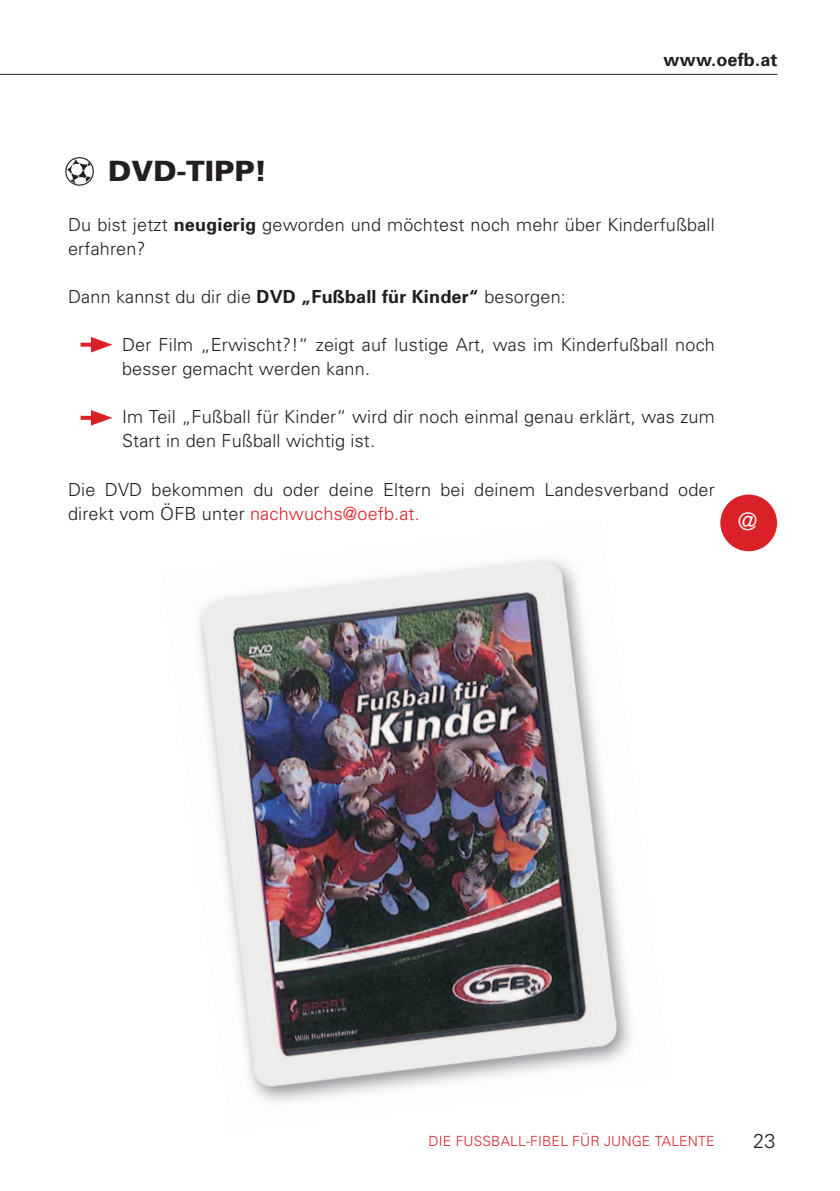
<style>
.page{position:relative;width:840px;height:1191px;background:#fff}
.page>*{position:absolute;margin:0;border:0;box-sizing:border-box;transform-origin:0 0}
.t1{font:900 28px "Univers";color:#231f20}
.t2{font:condensed 24px "Univers";color:#fff}
.t3{font:300 20px "Univers";color:#231f20}
.t4{font:300 18px/24px "Univers";letter-spacing:.01em;color:#231f20}
.t5{font:700 18px "Univers";letter-spacing:.01em;color:#231f20}
.t6{font:300 14px "Univers";letter-spacing:.01em;color:#d1232a}
.s1{font-weight:700}
.s2{color:#da2128}
</style>
<div class="page">
<hr style="left:0;top:74px;width:777px;height:1px;background:#231f20">
<div style="left:720px;top:494px;width:56px;height:57px;background:#da2128;border-radius:50%"></div>
<img style="left:198px;top:559px;width:434px;height:544px">
<svg style="left:65px;top:157px;width:29px;height:29px"></svg>
<svg style="left:81px;top:343px;width:10px;height:4px"></svg>
<svg style="left:91px;top:337px;width:21px;height:15px"></svg>
<svg style="left:81px;top:416px;width:10px;height:4px"></svg>
<svg style="left:91px;top:410px;width:21px;height:15px"></svg>
<p class="t5" style="left:663px;top:48px;width:115px">www.oefb.at</p>
<h1 class="t1" style="left:108px;top:153px;width:160px">DVD-Tipp!</h1>
<p class="t4" style="left:68px;top:212px;width:647px">Du bist jetzt <span class="s1">neugierig</span> geworden und möchtest noch mehr über Kinderfußball erfahren?</p>
<p class="t4" style="left:68px;top:284px;width:499px">Dann kannst du dir die <span class="s1">DVD „Fußball für Kinder“</span> besorgen:</p>
<p class="t4" style="left:122px;top:332px;width:594px">Der Film „Erwischt?!“ zeigt auf lustige Art, was im Kinderfußball noch besser gemacht werden kann.</p>
<p class="t4" style="left:79px;top:404px;width:11px">I</p>
<p class="t4" style="left:127px;top:404px;width:588px">m Teil „Fußball für Kinder“ wird dir noch einmal genau erklärt, was zum</p>
<p class="t4" style="left:68px;top:428px;width:14px">S</p>
<p class="t4" style="left:133px;top:428px;width:243px">tart in den Fußball wichtig ist.</p>
<p class="t4" style="left:68px;top:476px;width:648px">Die DVD bekommen du oder deine Eltern bei deinem Landesverband oder direkt vom ÖFB unter <span class="s2">nachwuchs@oefb.at.</span></p>
<h2 class="t2" style="left:737px;top:507px;width:20px">@</h2>
<p class="t6" style="left:428px;top:1132px;width:287px">Die FuSSball-Fibel für junge Talente</p>
<p class="t3" style="left:752px;top:1128px;width:24px">23</p>
</div>
